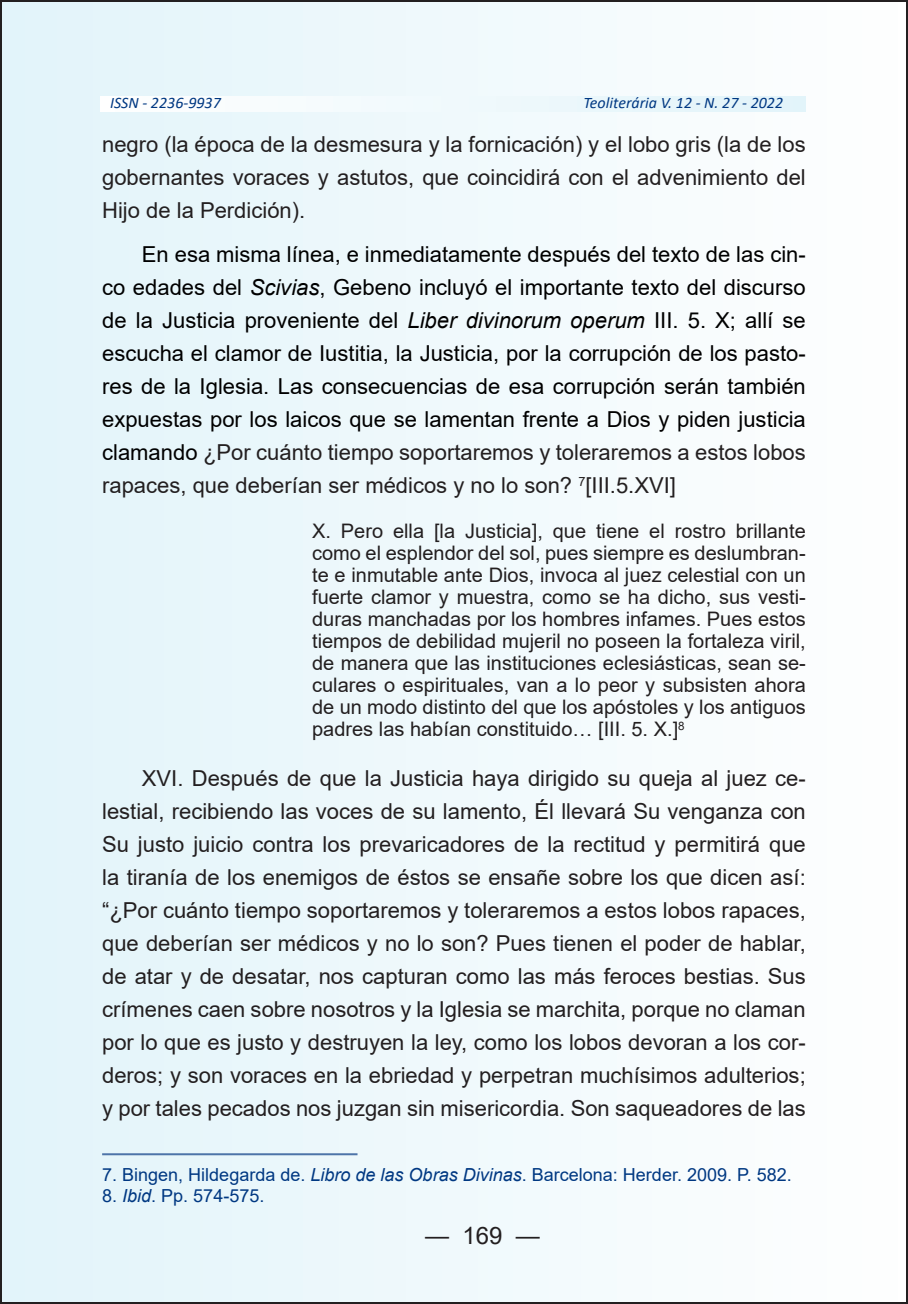
<style>
.page{position:relative;width:908px;height:1304px;background:#fff}
.page>*{position:absolute;margin:0;border:0;box-sizing:border-box;transform-origin:0 0}
.t1{font:24px "Arial";color:#231f20}
.t2{font:22px/33px "Arial";color:#231f20;text-align:justify}
.t3{font:22px/33px "Arial";color:#000;text-align:justify}
.t4{font:20px/22px "Arial";color:#231f20;text-align:justify}
.t5{font:18px "Arial";color:#003882}
.t6{font:italic 16px "Calibri";color:#003882}
.s1{font-style:italic}
.s2{color:#231f20}
</style>
<div class="page">
<div style="left:1px;top:1px;width:905px;height:1302px;background:linear-gradient(to right,#e1f4fa,#fefefe)"></div>
<svg style="left:100px;top:96px;width:705px;height:15px"></svg>
<hr style="left:102px;top:1153px;width:255px;height:2px;background:#4d74a8">
<p class="t6" style="left:110px;top:92px;width:112px">ISSN - 2236-9937</p>
<p class="t6" style="left:583px;top:92px;width:201px">Teoliterária V. 12 - N. 27 - 2022</p>
<p class="t2" style="left:102px;top:128px;width:704px">negro (la época de la desmesura y la fornicación) y el lobo gris (la de los gobernantes voraces y astutos, que coincidirá con el advenimiento del Hijo de la Perdición).</p>
<p class="t3" style="left:102px;top:238px;width:704px;text-indent:40px">En esa misma línea, e inmediatamente después del texto de las cin&shy;co edades del <span class="s1">Scivias</span>, Gebeno incluyó el importante texto del discurso de la Justicia proveniente del <span class="s1">Liber divinorum operum</span> III. 5. X; allí se escucha el clamor de Iustitia, la Justicia, por la corrupción de los pasto&shy;res de la Iglesia. Las consecuencias de esa corrupción serán también expuestas por los laicos que se lamentan frente a Dios y piden justicia clamando <span class="s2">¿Por cuánto tiempo soportaremos y toleraremos a estos lobos rapaces, que deberían ser médicos y no lo son?</span> <sup>7</sup><span class="s2">[III.5.XVI]</span></p>
<p class="t4" style="left:312px;top:520px;width:495px">X. Pero ella [la Justicia], que tiene el rostro brillante como el esplendor del sol, pues siempre es deslumbran&shy;te e inmutable ante Dios, invoca al juez celestial con un fuerte clamor y muestra, como se ha dicho, sus vesti&shy;duras manchadas por los hombres infames. Pues estos tiempos de debilidad mujeril no poseen la fortaleza viril, de manera que las instituciones eclesiásticas, sean se&shy;culares o espirituales, van a lo peor y subsisten ahora de un modo distinto del que los apóstoles y los antiguos padres las habían constituido… [III. 5. X.]<sup>8</sup></p>
<p class="t2" style="left:102px;top:762px;width:704px;text-indent:40px">XVI. Después de que la Justicia haya dirigido su queja al juez ce&shy;lestial, recibiendo las voces de su lamento, Él llevará Su venganza con Su justo juicio contra los prevaricadores de la rectitud y permitirá que la tiranía de los enemigos de éstos se ensañe sobre los que dicen así: “¿Por cuánto tiempo soportaremos y toleraremos a estos lobos rapaces, que deberían ser médicos y no lo son? Pues tienen el poder de hablar, de atar y de desatar, nos capturan como las más feroces bestias. Sus crímenes caen sobre nosotros y la Iglesia se marchita, porque no claman por lo que es justo y destruyen la ley, como los lobos devoran a los cor&shy;deros; y son voraces en la ebriedad y perpetran muchísimos adulterios; y por tales pecados nos juzgan sin misericordia. Son saqueadores de las</p>
<p class="t5" style="left:102px;top:1162px;width:691px">7. Bingen, Hildegarda de. <span class="s1">Libro de las Obras Divinas</span>. Barcelona: Herder. 2009. P. 582.</p>
<p class="t5" style="left:102px;top:1183px;width:164px">8. <span class="s1">Ibid</span>. Pp. 574-575.</p>
<p class="t1" style="left:425px;top:1218px;width:116px">— 169 —</p>
</div>
